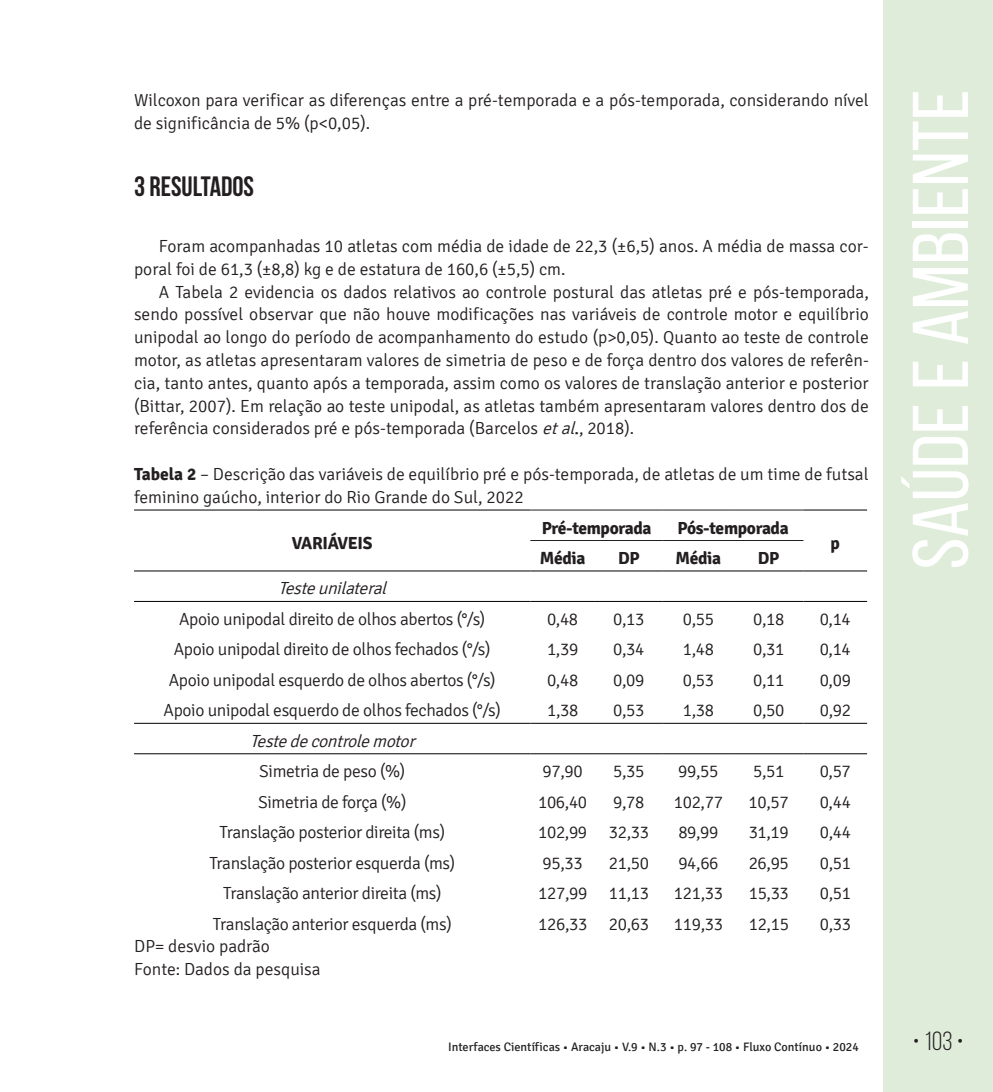
<style>
.page{position:relative;width:993px;height:1092px;background:#fff}
.page>*{position:absolute;margin:0;border:0;box-sizing:border-box;transform-origin:0 0}
.t1{font:78.75px "Bebas Neue";color:#fff;scale:1.09 1}
.t2{font:700 28px "Bebas Neue";color:#231f20}
.t3{font:26.25px "Bebas Neue";color:#231f20}
.t4{font:300 17.5px/22.8px "Signika";letter-spacing:-.02em;color:#231f20;text-align:justify}
.t5{font:300 17.5px/22.8px "Signika";color:#231f20}
.t6{font:700 17.5px "Signika";letter-spacing:-.02em;color:#231f20}
.t7{font:italic 300 17.5px "Signika";color:#231f20}
.t8{font:12.25px "Signika";color:#231f20}
.s1{font-style:italic}
.s2{font-weight:400}
.s3{font-weight:700}
</style>
<div class="page">
<div style="left:883px;top:0;width:109px;height:1091px;background:#deecd9"></div>
<hr style="left:134px;top:509px;width:396px;height:1px;background:#000001">
<hr style="left:530px;top:509px;width:64px;height:1px;background:#231f20">
<hr style="left:594px;top:509px;width:68px;height:1px;background:#231f20">
<hr style="left:662px;top:509px;width:71px;height:1px;background:#231f20">
<hr style="left:733px;top:509px;width:70px;height:1px;background:#231f20">
<hr style="left:803px;top:509px;width:63px;height:1px;background:#000001">
<hr style="left:530px;top:540px;width:64px;height:1px;background:#231f20">
<hr style="left:594px;top:540px;width:68px;height:1px;background:#231f20">
<hr style="left:662px;top:540px;width:71px;height:1px;background:#231f20">
<hr style="left:733px;top:540px;width:70px;height:1px;background:#231f20">
<hr style="left:134px;top:570px;width:396px;height:1px;background:#000001">
<hr style="left:530px;top:570px;width:64px;height:1px;background:#000001">
<hr style="left:594px;top:570px;width:68px;height:1px;background:#000001">
<hr style="left:662px;top:570px;width:71px;height:1px;background:#000001">
<hr style="left:733px;top:570px;width:70px;height:1px;background:#000001">
<hr style="left:803px;top:570px;width:63px;height:1px;background:#000001">
<hr style="left:134px;top:601px;width:396px;height:1px;background:#000001">
<hr style="left:530px;top:601px;width:64px;height:1px;background:#000001">
<hr style="left:594px;top:601px;width:68px;height:1px;background:#000001">
<hr style="left:662px;top:601px;width:71px;height:1px;background:#000001">
<hr style="left:733px;top:601px;width:70px;height:1px;background:#000001">
<hr style="left:803px;top:601px;width:63px;height:1px;background:#000001">
<hr style="left:134px;top:722px;width:396px;height:1px;background:#000001">
<hr style="left:530px;top:722px;width:64px;height:1px;background:#000001">
<hr style="left:594px;top:722px;width:68px;height:1px;background:#000001">
<hr style="left:662px;top:722px;width:71px;height:1px;background:#000001">
<hr style="left:733px;top:722px;width:70px;height:1px;background:#000001">
<hr style="left:803px;top:722px;width:63px;height:1px;background:#000001">
<hr style="left:134px;top:753px;width:396px;height:1px;background:#000001">
<hr style="left:530px;top:753px;width:64px;height:1px;background:#000001">
<hr style="left:594px;top:753px;width:68px;height:1px;background:#000001">
<hr style="left:662px;top:753px;width:71px;height:1px;background:#000001">
<hr style="left:733px;top:753px;width:70px;height:1px;background:#000001">
<hr style="left:803px;top:753px;width:63px;height:1px;background:#000001">
<p class="t5" style="left:134px;top:89px;width:736px">Wilcoxon para verificar as diferenças entre a pré-temporada e a pós-temporada, considerando nível de significância de 5% (p&lt;0,05).</p>
<h2 class="t2" style="left:134px;top:171px;width:121px">3 RESULTADOS</h2>
<p class="t5" style="left:134px;top:235px;width:736px;text-indent:25px">Foram acompanhadas 10 atletas com média de idade de 22,3 (±6,5) anos. A média de massa cor&shy;poral foi de 61,3 (±8,8) kg e de estatura de 160,6 (±5,5) cm.</p>
<p class="t4" style="left:134px;top:281px;width:736px;text-indent:25px">A Tabela 2 evidencia os dados relativos ao controle postural das atletas pré e pós-temporada, sendo possível observar que não houve modificações nas variáveis de controle motor e equilíbrio unipodal ao longo do período de acompanhamento do estudo (p&gt;0,05). Quanto ao teste de controle motor, as atletas apresentaram valores de simetria de peso e de força dentro dos valores de referên&shy;cia, tanto antes, quanto após a temporada, assim como os valores de translação anterior e posterior (Bittar, 2007). Em relação ao teste unipodal, as atletas também apresentaram valores dentro dos de referência considerados pré e pós-temporada (Barcelos <span class="s1">etal</span><span class="s2">.</span>, 2018).</p>
<p class="t5" style="left:134px;top:463px;width:736px"><span class="s3">Tabela 2</span> – Descrição das variáveis de equilíbrio pré e pós-temporada, de atletas de um time de futsal feminino gaúcho, interior do Rio Grande do Sul, 2022</p>
<p class="t6" style="left:292px;top:532px;width:82px">VARIÁVEIS</p>
<p class="t6" style="left:541px;top:517px;width:111px">Pré-temporada</p>
<p class="t6" style="left:677px;top:517px;width:113px">Pós-temporada</p>
<p class="t6" style="left:830px;top:532px;width:11px">p</p>
<p class="t6" style="left:539px;top:547px;width:47px">Média</p>
<p class="t6" style="left:617px;top:547px;width:23px">DP</p>
<p class="t6" style="left:675px;top:547px;width:47px">Média</p>
<p class="t6" style="left:757px;top:547px;width:23px">DP</p>
<p class="t7" style="left:278px;top:579px;width:115px">Testeunilateral</p>
<p class="t4" style="left:179px;top:608px;width:307px">Apoio unipodal direito de olhos abertos (°/s)</p>
<p class="t4" style="left:547px;top:608px;width:33px">0,48</p>
<p class="t4" style="left:613px;top:608px;width:33px">0,13</p>
<p class="t4" style="left:682px;top:608px;width:33px">0,55</p>
<p class="t4" style="left:752px;top:608px;width:33px">0,18</p>
<p class="t4" style="left:819px;top:608px;width:33px">0,14</p>
<p class="t4" style="left:174px;top:638px;width:318px">Apoio unipodal direito de olhos fechados (°/s)</p>
<p class="t4" style="left:547px;top:638px;width:33px">1,39</p>
<p class="t4" style="left:613px;top:638px;width:33px">0,34</p>
<p class="t4" style="left:682px;top:638px;width:33px">1,48</p>
<p class="t4" style="left:752px;top:638px;width:33px">0,31</p>
<p class="t4" style="left:819px;top:638px;width:33px">0,14</p>
<p class="t4" style="left:169px;top:668px;width:328px">Apoio unipodal esquerdo de olhos abertos (°/s)</p>
<p class="t4" style="left:547px;top:668px;width:33px">0,48</p>
<p class="t4" style="left:613px;top:668px;width:33px">0,09</p>
<p class="t4" style="left:682px;top:668px;width:33px">0,53</p>
<p class="t4" style="left:752px;top:668px;width:33px">0,11</p>
<p class="t4" style="left:819px;top:668px;width:33px">0,09</p>
<p class="t4" style="left:163px;top:699px;width:339px">Apoio unipodal esquerdo de olhos fechados (°/s)</p>
<p class="t4" style="left:547px;top:699px;width:33px">1,38</p>
<p class="t4" style="left:613px;top:699px;width:33px">0,53</p>
<p class="t4" style="left:682px;top:699px;width:33px">1,38</p>
<p class="t4" style="left:752px;top:699px;width:33px">0,50</p>
<p class="t4" style="left:819px;top:699px;width:33px">0,92</p>
<p class="t7" style="left:250px;top:731px;width:171px">Testedecontrolemotor</p>
<p class="t4" style="left:259px;top:760px;width:147px">Simetria de peso (%)</p>
<p class="t4" style="left:542px;top:760px;width:42px">97,90</p>
<p class="t4" style="left:613px;top:760px;width:33px">5,35</p>
<p class="t4" style="left:678px;top:760px;width:42px">99,55</p>
<p class="t4" style="left:752px;top:760px;width:33px">5,51</p>
<p class="t4" style="left:819px;top:760px;width:33px">0,57</p>
<p class="t4" style="left:258px;top:790px;width:150px">Simetria de força (%)</p>
<p class="t4" style="left:538px;top:790px;width:51px">106,40</p>
<p class="t4" style="left:613px;top:790px;width:33px">9,78</p>
<p class="t4" style="left:673px;top:790px;width:51px">102,77</p>
<p class="t4" style="left:748px;top:790px;width:42px">10,57</p>
<p class="t4" style="left:819px;top:790px;width:33px">0,44</p>
<p class="t4" style="left:219px;top:821px;width:227px">Translação posterior direita (ms)</p>
<p class="t4" style="left:538px;top:821px;width:112px">102,99 32,33</p>
<p class="t4" style="left:678px;top:821px;width:42px">89,99</p>
<p class="t4" style="left:748px;top:821px;width:42px">31,19</p>
<p class="t4" style="left:819px;top:821px;width:33px">0,44</p>
<p class="t4" style="left:209px;top:851px;width:247px">Translação posterior esquerda (ms)</p>
<p class="t4" style="left:542px;top:851px;width:42px">95,33</p>
<p class="t4" style="left:608px;top:851px;width:42px">21,50</p>
<p class="t4" style="left:678px;top:851px;width:42px">94,66</p>
<p class="t4" style="left:748px;top:851px;width:42px">26,95</p>
<p class="t4" style="left:819px;top:851px;width:33px">0,51</p>
<p class="t4" style="left:223px;top:882px;width:220px">Translação anterior direita (ms)</p>
<p class="t4" style="left:538px;top:882px;width:112px">127,99 11,13</p>
<p class="t4" style="left:673px;top:882px;width:51px">121,33</p>
<p class="t4" style="left:748px;top:882px;width:42px">15,33</p>
<p class="t4" style="left:819px;top:882px;width:33px">0,51</p>
<p class="t4" style="left:213px;top:912px;width:240px">Translação anterior esquerda (ms)</p>
<p class="t4" style="left:538px;top:912px;width:112px">126,33 20,63</p>
<p class="t4" style="left:673px;top:912px;width:51px">119,33</p>
<p class="t4" style="left:748px;top:912px;width:42px">12,15</p>
<p class="t4" style="left:819px;top:912px;width:33px">0,33</p>
<p class="t5" style="left:134px;top:935px;width:188px">DP= desvio padrão<br>Fonte: Dados da pesquisa</p>
<h1 class="t1" style="left:897px;top:569px;width:442px;rotate:-90deg">Saúde e Ambiente</h1>
<p class="t8" style="left:448px;top:1040px;width:412px">Interfaces Científicas • Aracaju • V.9 • N.3 • p. 97 - 108 • Fluxo Contínuo • 2024</p>
<h3 class="t3" style="left:912px;top:1026px;width:52px">• 103 •</h3>
</div>
